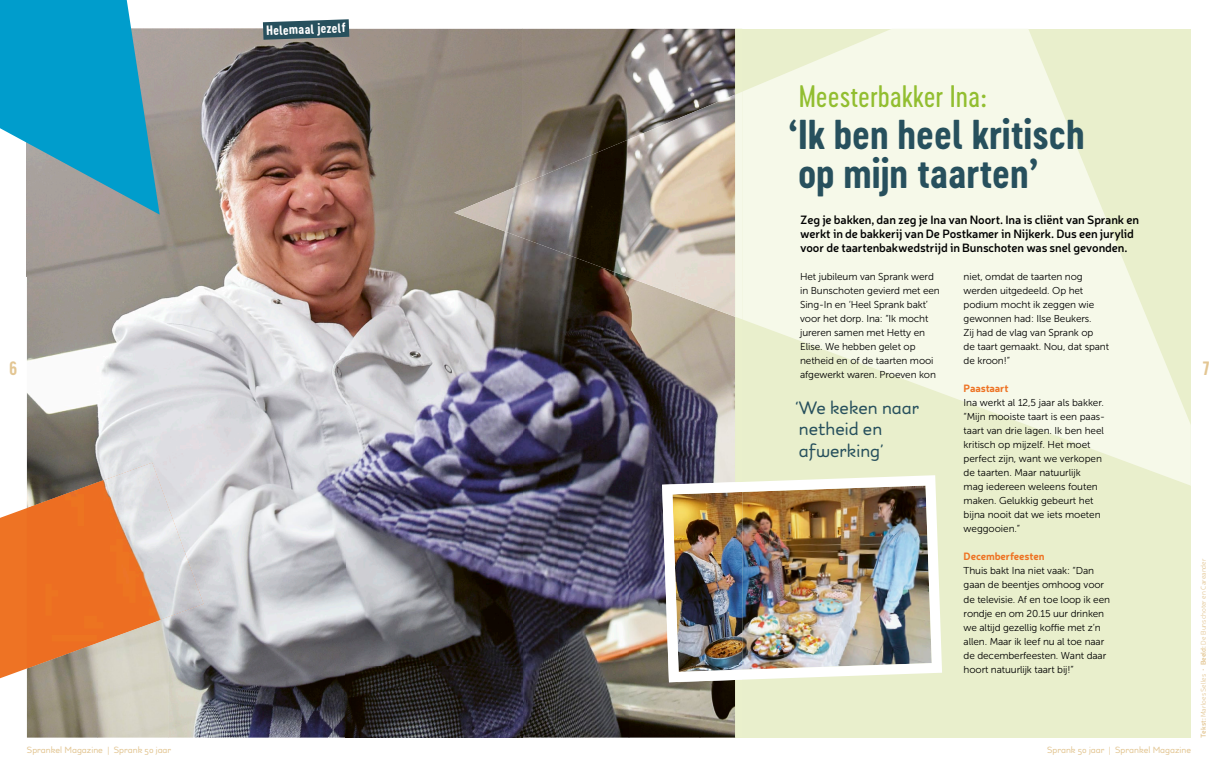
<style>
.page{position:relative;width:1219px;height:766px;background:#fff}
.page>*{position:absolute;margin:0;border:0;box-sizing:border-box;transform-origin:0 0}
.t1{font:38.9px/39px "Cervo Neue Bold Neue";color:#27505d}
.t2{font:29px "Cervo Neue Regular Neue";color:#92be30}
.t3{font:18px/21.6px "Kahlo Rounded Black Pro";color:#27505d}
.t4{font:18px "Cervo Neue Semi Bold Neue";color:#e3c693}
.t5{font:12.5px "Cervo Neue Bold Neue";color:#fff}
.t6{font:600 12px/14px "Neris";letter-spacing:-.01em;color:#000}
.t7{font:700 10.5px "Neris";letter-spacing:-.01em;color:#ee7324}
.t8{font:10px/14px "Museo Sans 300";letter-spacing:-.01em;color:#000}
.t9{font:9px "Kahlo Rounded Black Pro";color:#e3c693}
.t10{font:300 7px "Neris";color:#e3c693}
.s1{font-weight:600}
.s2{font-family:"Kahlo Rounded Bold Pro"}
</style>
<div class="page">
<div style="left:735px;top:29px;width:456px;height:708px;background:#e9efcc"></div>
<img style="left:742px;top:485px;width:200px;height:195px">
<svg style="left:742px;top:29px;width:449px;height:456px;fill:#f6f9e9"></svg>
<svg style="left:0;top:462px;width:27px;height:216px;fill:#ee7324"></svg>
<img style="left:27px;top:29px;width:495px;height:247px">
<img style="left:522px;top:29px;width:142px;height:66px">
<img style="left:664px;top:29px;width:71px;height:66px">
<img style="left:523px;top:317px;width:35px;height:420px">
<img style="left:558px;top:317px;width:71px;height:420px">
<img style="left:27px;top:276px;width:318px;height:213px">
<img style="left:345px;top:276px;width:178px;height:461px">
<img style="left:629px;top:317px;width:106px;height:172px">
<img style="left:204px;top:489px;width:142px;height:35px">
<img style="left:629px;top:489px;width:71px;height:248px">
<img style="left:169px;top:524px;width:177px;height:213px">
<img style="left:98px;top:668px;width:71px;height:69px">
<img style="left:27px;top:668px;width:71px;height:69px">
<img style="left:700px;top:682px;width:35px;height:55px">
<img style="left:662px;top:482px;width:80px;height:200px">
<img style="left:454px;top:95px;width:281px;height:222px">
<div style="left:735px;top:92px;width:7px;height:227px;background:#f6f9e9"></div>
<img style="left:27px;top:462px;width:177px;height:206px">
<svg style="left:0;top:0;width:160px;height:214px;background:#39a6c7"></svg>
<svg style="left:245px;top:19px;width:122px;height:30px;background:#748082"></svg>
<p class="t5" style="left:266px;top:22px;width:81px;rotate:-2deg">Helemaal jezelf</p>
<h2 class="t2" style="left:799px;top:77px;width:190px">Meesterbakker Ina:</h2>
<h1 class="t1" style="left:789px;top:114px;width:297px">‘ Ik ben heel kritisch op mijn taarten’</h1>
<p class="t6" style="left:800px;top:212px;width:341px">Zeg je bakken, dan zeg je Ina van Noort. Ina is cliënt van Sprank en werkt in de bakkerij van De Postkamer in Nijkerk. Dus een jurylid voor de taartenbakwedstrijd in Bunschoten was snel gevonden.</p>
<p class="t8" style="left:800px;top:270px;width:141px">Het jubileum van Sprank werd in Bunschoten gevierd met een<br>Sing-In en ‘Heel Sprank bakt’ voor het dorp. Ina: “Ik mocht jureren samen met Hetty en<br>Elise. We hebben gelet op netheid en of de taarten mooi afgewerkt waren. Proeven kon</p>
<p class="t8" style="left:964px;top:270px;width:147px">niet, omdat de taarten nog werden uitgedeeld. Op het podium mocht ik zeggen wie gewonnen had: Ilse Beukers.<br>Zij had de vlag van Sprank op<br>de taart gemaakt. Nou, dat spant de kroon!”</p>
<p class="t7" style="left:964px;top:381px;width:47px">Paastaart</p>
<p class="t8" style="left:964px;top:396px;width:143px">Ina werkt al 12,5 jaar als bakker. “Mijn mooiste taart is een paas&shy;taart van drie lagen. Ik ben heel kritisch op mijzelf. Het moet perfect zijn, want we verkopen de taarten. Maar natuurlijk<br>mag iedereen weleens fouten maken. Gelukkig gebeurt het bijna nooit dat we iets moeten weggooien.”</p>
<p class="t7" style="left:964px;top:549px;width:82px">Decemberfeesten</p>
<p class="t8" style="left:964px;top:564px;width:148px">Thuis bakt Ina niet vaak: “Dan gaan de beentjes omhoog voor de televisie. Af en toe loop ik een rondje en om 20.15 uur drinken we altijd gezellig koffie met z’n allen. Maar ik leef nu al toe naar de decemberfeesten. Want daar hoort natuurlijk taart bij!”</p>
<h3 class="t4" style="left:9px;top:356px;width:10px">6</h3>
<h3 class="t4" style="left:1203px;top:356px;width:8px">7</h3>
<h3 class="t3" style="left:795px;top:396px;width:125px">‘ We keken naar netheid en afwerking’</h3>
<p class="t10" style="left:1199px;top:737px;width:180px;rotate:-90deg"><span class="s1">Tekst:</span> Marloes Selles • <span class="s1">Beeld:</span> De Bunschoter en Careander</p>
<p class="t9" style="left:27px;top:744px;width:146px">Sprankel Magazine <span class="s2">|</span> Sprank 50 jaar</p>
<p class="t9" style="left:1047px;top:744px;width:146px">Sprank 50 jaar <span class="s2">|</span> Sprankel Magazine</p>
</div>
